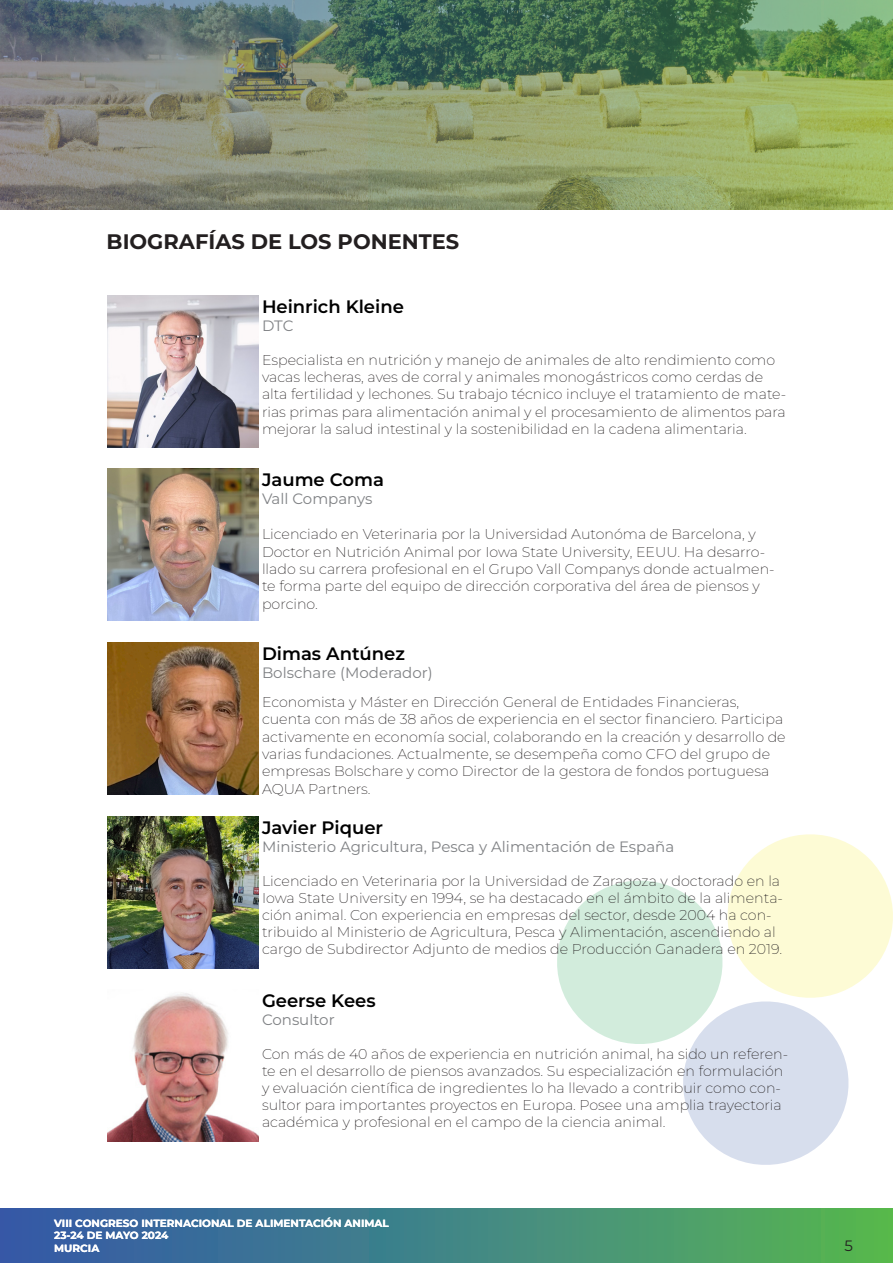
<style>
.page{position:relative;width:893px;height:1263px;background:#fff}
.page>*{position:absolute;margin:0;border:0;box-sizing:border-box;transform-origin:0 0}
.t1{font:700 21px "Montserrat";color:#231f20}
.t2{font:600 18px "Montserrat";color:#000}
.t3{font:15px "Montserrat";color:#808285}
.t4{font:15px "Montserrat";color:#231f20}
.t5{font:200 14.25px/17.1px "Montserrat";color:#231f20}
.t6{font:700 10.5px "Montserrat";color:#fff}
</style>
<div class="page">
<div style="left:0;top:1209px;width:893px;height:54px;background:linear-gradient(to right,#3156ae,#56b754)"></div>
<img style="left:0;top:0;width:893px;height:210px">
<svg style="left:557px;top:834px;width:336px;height:331px"></svg>
<img style="left:107px;top:296px;width:152px;height:152px">
<img style="left:107px;top:469px;width:152px;height:152px">
<img style="left:107px;top:643px;width:152px;height:152px">
<img style="left:107px;top:816px;width:151px;height:152px">
<img style="left:107px;top:993px;width:151px;height:148px">
<p class="t1" style="left:107px;top:228px;width:354px">BIOGRAFÍAS DE LOS PONENTES</p>
<p class="t2" style="left:262px;top:295px;width:143px">Heinrich Kleine</p>
<p class="t3" style="left:262px;top:316px;width:33px">DTC</p>
<p class="t5" style="left:262px;top:351px;width:526px">Especialista en nutrición y manejo de animales de alto rendimiento como vacas lecheras, aves de corral y animales monogástricos como cerdas de alta fertilidad y lechones. Su trabajo técnico incluye el tratamiento de mate&shy;rias primas para alimentación animal y el procesamiento de alimentos para mejorar la salud intestinal y la sostenibilidad en la cadena alimentaria.</p>
<p class="t2" style="left:262px;top:468px;width:124px">Jaume Coma</p>
<p class="t3" style="left:262px;top:489px;width:112px">Vall Companys</p>
<p class="t5" style="left:262px;top:525px;width:514px">Licenciado en Veterinaria por la Universidad Autonóma de Barcelona, y Doctor en Nutrición Animal por Iowa State University, EEUU. Ha desarro&shy;llado su carrera profesional en el Grupo Vall Companys donde actualmen&shy;te forma parte del equipo de dirección corporativa del área de piensos y porcino.</p>
<p class="t2" style="left:262px;top:642px;width:144px">Dimas Antúnez</p>
<p class="t3" style="left:262px;top:663px;width:172px">Bolschare (Moderador)</p>
<p class="t5" style="left:262px;top:693px;width:525px">Economista y Máster en Dirección General de Entidades Financieras, cuenta con más de 38 años de experiencia en el sector financiero. Participa activamente en economía social, colaborando en la creación y desarrollo de varias fundaciones. Actualmente, se desempeña como CFO del grupo de empresas Bolschare y como Director de la gestora de fondos portuguesa AQUA Partners.</p>
<p class="t2" style="left:262px;top:815px;width:123px">Javier Piquer</p>
<p class="t3" style="left:262px;top:836px;width:414px">Ministerio Agricultura, Pesca y Alimentación de España</p>
<p class="t5" style="left:262px;top:872px;width:522px">Licenciado en Veterinaria por la Universidad de Zaragoza y doctorado en la Iowa State University en 1994, se ha destacado en el ámbito de la alimenta&shy;ción animal. Con experiencia en empresas del sector, desde 2004 ha con&shy;tribuido al Ministerio de Agricultura, Pesca y Alimentación, ascendiendo al cargo de Subdirector Adjunto de medios de Producción Ganadera en 2019.</p>
<p class="t2" style="left:262px;top:988px;width:115px">Geerse Kees</p>
<p class="t3" style="left:262px;top:1009px;width:74px">Consultor</p>
<p class="t5" style="left:262px;top:1045px;width:528px">Con más de 40 años de experiencia en nutrición animal, ha sido un referen&shy;te en el desarrollo de piensos avanzados. Su especialización en formulación y evaluación científica de ingredientes lo ha llevado a contribuir como con&shy;sultor para importantes proyectos en Europa. Posee una amplia trayectoria académica y profesional en el campo de la ciencia animal.</p>
<p class="t6" style="left:54px;top:1216px;width:336px">VIII CONGRESO INTERNACIONAL DE ALIMENTACIÓN ANIMAL</p>
<p class="t6" style="left:54px;top:1228px;width:116px">23-24 DE MAYO 2024</p>
<p class="t6" style="left:54px;top:1241px;width:47px">MURCIA</p>
<p class="t4" style="left:844px;top:1235px;width:10px">5</p>
</div>
